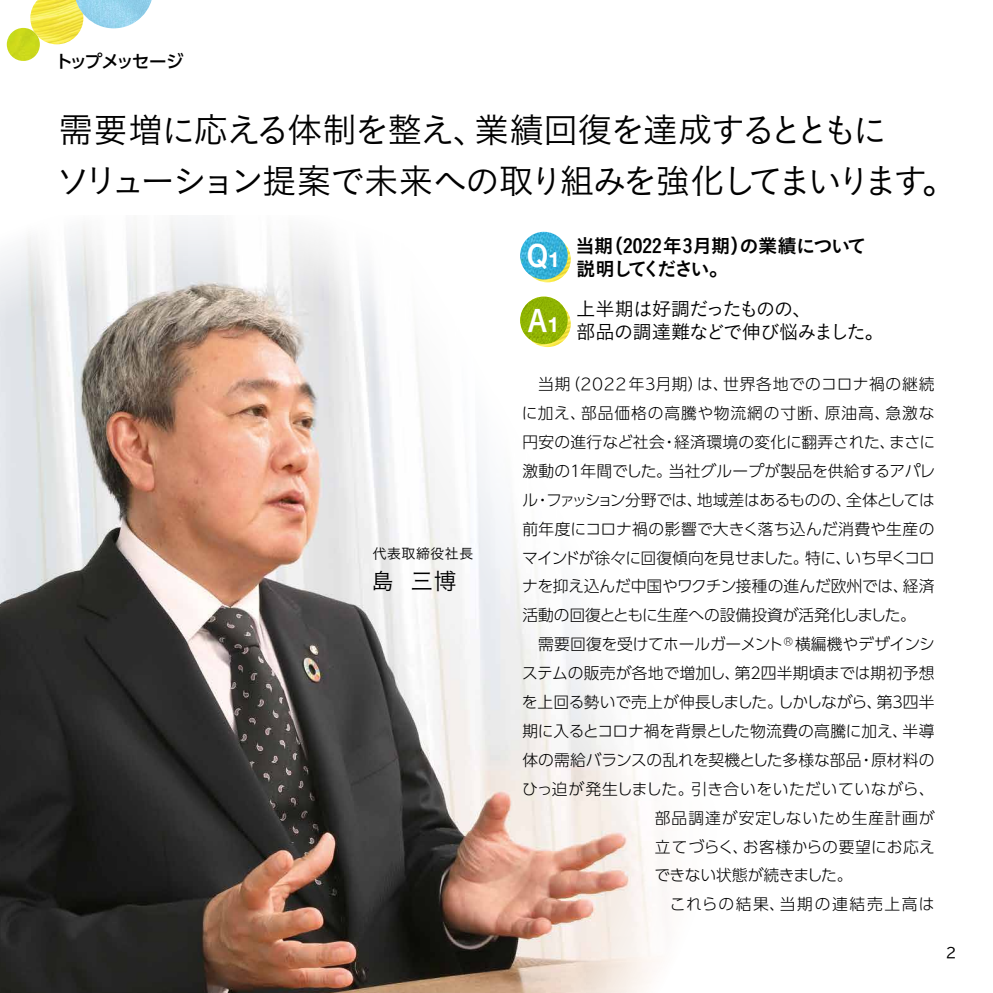
<style>
.page{position:relative;width:993px;height:993px;background:#fff}
.page>*{position:absolute;margin:0;border:0;box-sizing:border-box;transform-origin:0 0}
.t1{font:35px/50.8px "Koburina Go Std N W3";letter-spacing:-.075em;color:#000}
.t2{font:29.75px "Koburina Go Std N W6";color:#fff}
.t3{font:23.45px "Koburina Go Std N W3";color:#000}
.t4{font:19.25px/22.8px "Koburina Go Std N W3";letter-spacing:-.04em;color:#000}
.t5{font:19.25px/22.8px "Koburina Go Std N W6";letter-spacing:-.035em;color:#000}
.t6{font:500 17.5px "UD Shin Go Pro";letter-spacing:-.11em;color:#000}
.t7{font:300 15.75px/28.9px "UD Shin Go Pro";letter-spacing:-.005em;color:#000;text-align:justify}
.t8{font:300 15.75px "UD Shin Go Pro";letter-spacing:-.025em;color:#000}
.t9{font:300 15.75px "UD Shin Go Pro";letter-spacing:.03em;color:#000}
.t10{font:300 15.75px "UD Shin Go Pro";letter-spacing:.025em;color:#000}
.t11{font:300 15.75px "UD Shin Go Pro";letter-spacing:.065em;color:#000}
.t12{font:300 15.75px "UD Shin Go Pro";letter-spacing:.105em;color:#000}
.t13{font:300 15.75px "UD Shin Go Pro";letter-spacing:-.03em;color:#000}
.t14{font:14.53px "Koburina Go Std N W3";color:#000}
.t15{font:14px "TBUD Go Std";color:#000}
.s1{font-family:"Helvetica Neue LT Std";font-weight:700;font-size:21px}
.s2{font-family:"TBUD Go Std Super"}
</style>
<div class="page">
<img style="left:0;top:220px;width:662px;height:772px">
<img style="left:524px;top:301px;width:46px;height:46px">
<svg style="left:520px;top:296px;width:47px;height:48px;background:#91b406"></svg>
<img style="left:524px;top:236px;width:46px;height:46px">
<img style="left:520px;top:232px;width:47px;height:47px;border-radius:24px">
<svg style="left:30px;top:0;width:88px;height:44px"></svg>
<img style="left:74px;top:0;width:78px;height:28px">
<img style="left:7px;top:28px;width:33px;height:33px">
<p class="t6" style="left:55px;top:47px;width:130px">トップメッセージ</p>
<h1 class="t1" style="left:55px;top:104px;width:902px">需要増に応える体制を整え、業績回復を達成するとともに<br>ソリューション提案で未来への取り組みを強化してまいります。</h1>
<p class="t14" style="left:372px;top:542px;width:103px">代表取締役社長</p>
<h3 class="t3" style="left:371px;top:563px;width:88px">島 三博</h3>
<h2 class="t2" style="left:526px;top:233px;width:35px">Q<span class="s1">1</span></h2>
<h2 class="t2" style="left:527px;top:297px;width:33px">A<span class="s1">1</span></h2>
<p class="t5" style="left:575px;top:235px;width:292px">当期（2022年3月期）の業績について説明してください。</p>
<p class="t4" style="left:576px;top:297px;width:309px">上半期は好調だったものの、<br>部品の調達難などで伸び悩みました。</p>
<p class="t7" style="left:521px;top:369px;width:415px;text-indent:16px">当期（<span class="s2">2022</span>年３月期）は、世界各地でのコロナ禍の継続に加え、部品価格の高騰や物流網の寸断、原油高、急激な円安の進行など社会・経済環境の変化に翻弄された、まさに激動の１年間でした。当社グループが製品を供給するアパレル・ファッション分野では、地域差はあるものの、全体としては前年度にコロナ禍の影響で大きく落ち込んだ消費や生産のマインドが徐々に回復傾向を見せました。特に、いち早くコロナを抑え込んだ中国やワクチン接種の進んだ欧州では、経済活動の回復とともに生産への設備投資が活発化しました。</p>
<p class="t7" style="left:538px;top:629px;width:398px">需要回復を受けてホールガーメント<sup>®</sup> 横編機やデザインシ</p>
<p class="t7" style="left:522px;top:658px;width:414px">ステムの販売が各地で増加し、第２四半期頃までは期初予想</p>
<p class="t8" style="left:521px;top:689px;width:414px">を上回る勢いで売上が伸長しました。しかしながら、第３四半</p>
<p class="t7" style="left:522px;top:715px;width:413px">期に入るとコロナ禍を背景とした物流費の高騰に加え、半導</p>
<p class="t7" style="left:522px;top:744px;width:413px">体の需給バランスの乱れを契機とした多様な部品・原材料の</p>
<p class="t9" style="left:522px;top:775px;width:414px">ひっ迫が発生しました。引き合いをいただいていながら、</p>
<p class="t11" style="left:654px;top:804px;width:281px">部品調達が安定しないため生産計画が</p>
<p class="t10" style="left:654px;top:833px;width:281px">立てづらく、お客様からの要望にお応え</p>
<p class="t13" style="left:654px;top:862px;width:199px">できない状態が続きました。</p>
<p class="t12" style="left:669px;top:891px;width:266px">これらの結果、当期の連結売上高は</p>
<p class="t15" style="left:945px;top:940px;width:12px">2</p>
</div>
